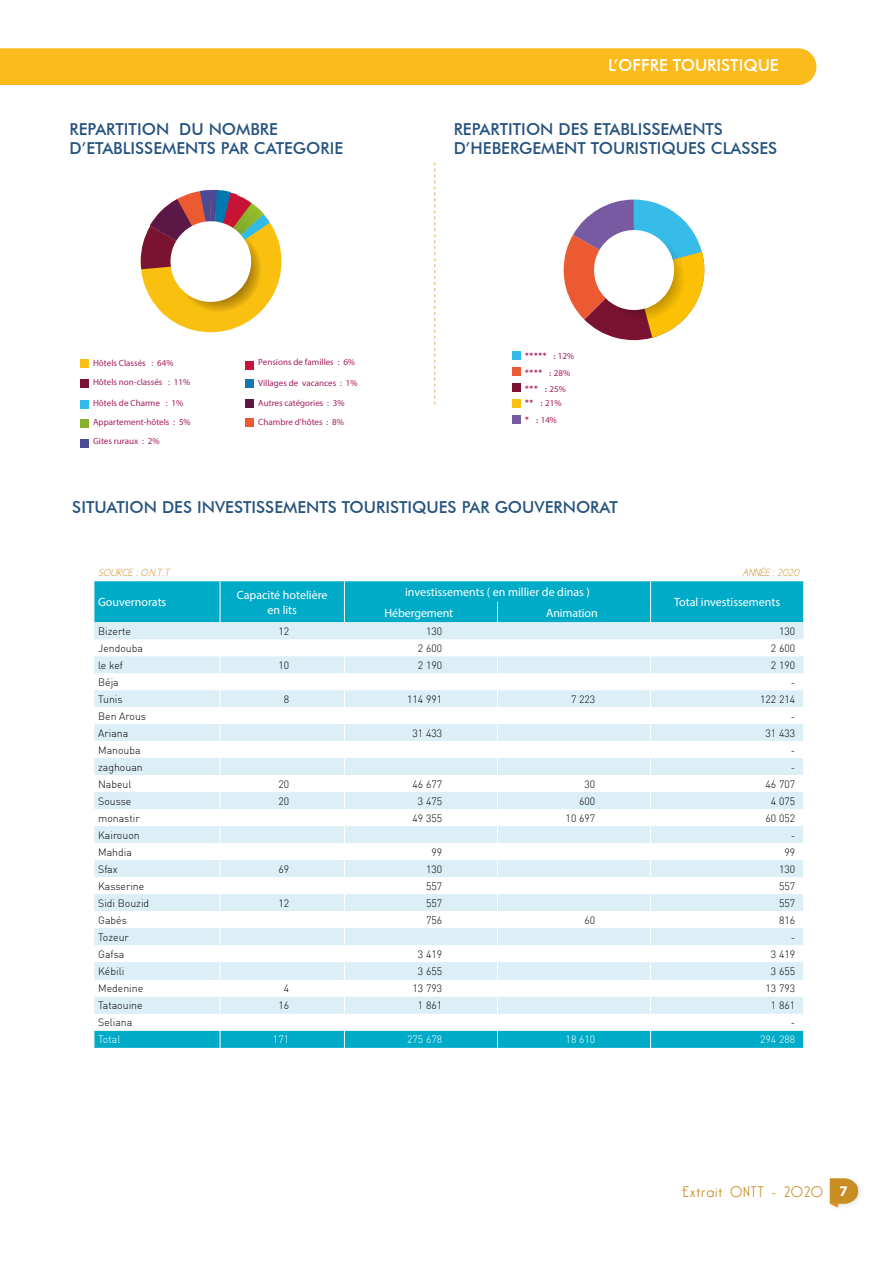
<style>
.page{position:relative;width:893px;height:1263px;background:#fff}
.page>*{position:absolute;margin:0;border:0;box-sizing:border-box;transform-origin:0 0}
.t1{font:500 16.5px/19.8px "Futura BT";color:#26537f}
.t2{font:500 16.5px "Futura BT";color:#fff}
.t3{font:300 15px "Bellerose";letter-spacing:.08em;color:#c98d24}
.t4{font:12px/14.4px "Myriad Pro";color:#fff;text-align:center}
.t5{font:300 10.5px/17px "DIN";color:#000}
.t6{font:300 10.5px "DIN";color:#fff}
.t7{font:italic 10.5px "Cicle Semi";color:#d4a350}
.t8{font:9px/19px "Myriad Pro";color:#a51e5f}
.t9{font:9px "DIN Medium Alternate";color:#a51e5f}
.s1{font-family:"Myriad Pro"}
.s2{font-family:"DIN Medium Alternate"}
.s3{font-family:"Myriad";font-weight:700;font-size:14.85px;color:#fff}
</style>
<div class="page">
<div style="left:827px;top:1176px;width:36px;height:33px;background:#000;opacity:.1"></div>
<svg style="left:830px;top:1178px;width:29px;height:29px"></svg>
<div style="left:0;top:48px;width:816px;height:37px;background:#fbbb1c"></div>
<div style="left:512px;top:367px;width:8px;height:8px;background:#eb5a32"></div>
<div style="left:512px;top:351px;width:8px;height:9px;background:#32bbe9"></div>
<div style="left:512px;top:416px;width:8px;height:8px;background:#775aa3"></div>
<div style="left:512px;top:400px;width:8px;height:8px;background:#fcc115"></div>
<div style="left:245px;top:380px;width:9px;height:8px;background:#1178b0"></div>
<div style="left:80px;top:359px;width:8px;height:8px;background:#fabf18"></div>
<div style="left:80px;top:380px;width:8px;height:8px;background:#7a1332"></div>
<div style="left:80px;top:400px;width:8px;height:9px;background:#32bbe9"></div>
<div style="left:80px;top:420px;width:8px;height:8px;background:#88b02d"></div>
<div style="left:80px;top:439px;width:8px;height:8px;background:#4b4b96"></div>
<div style="left:245px;top:361px;width:9px;height:8px;background:#c91336"></div>
<div style="left:245px;top:400px;width:9px;height:8px;background:#5b1746"></div>
<div style="left:245px;top:418px;width:9px;height:9px;background:#eb5a32"></div>
<div style="left:512px;top:383px;width:8px;height:8px;background:#7a1332"></div>
<svg style="left:434px;top:162px;width:1px;height:243px"></svg>
<svg style="left:94px;top:581px;width:710px;height:467px;fill:#00abc8"></svg>
<svg style="left:94px;top:622px;width:710px;height:392px;fill:#deeff6"></svg>
<svg style="left:94px;top:997px;width:1px;height:17px"></svg>
<svg style="left:803px;top:997px;width:1px;height:17px"></svg>
<svg style="left:94px;top:962px;width:1px;height:18px"></svg>
<svg style="left:803px;top:962px;width:1px;height:18px"></svg>
<svg style="left:94px;top:928px;width:1px;height:17px"></svg>
<svg style="left:803px;top:928px;width:1px;height:17px"></svg>
<svg style="left:94px;top:894px;width:1px;height:17px"></svg>
<svg style="left:803px;top:894px;width:1px;height:17px"></svg>
<svg style="left:94px;top:860px;width:1px;height:17px"></svg>
<svg style="left:803px;top:860px;width:1px;height:17px"></svg>
<svg style="left:803px;top:826px;width:1px;height:17px"></svg>
<svg style="left:94px;top:826px;width:1px;height:17px"></svg>
<svg style="left:94px;top:792px;width:1px;height:17px"></svg>
<svg style="left:803px;top:792px;width:1px;height:17px"></svg>
<svg style="left:94px;top:758px;width:1px;height:17px"></svg>
<svg style="left:803px;top:758px;width:1px;height:17px"></svg>
<svg style="left:94px;top:724px;width:1px;height:17px"></svg>
<svg style="left:803px;top:724px;width:1px;height:17px"></svg>
<svg style="left:94px;top:690px;width:1px;height:17px"></svg>
<svg style="left:803px;top:690px;width:1px;height:17px"></svg>
<svg style="left:94px;top:581px;width:1px;height:41px"></svg>
<svg style="left:220px;top:581px;width:1px;height:41px"></svg>
<svg style="left:344px;top:581px;width:1px;height:41px"></svg>
<svg style="left:803px;top:581px;width:1px;height:41px"></svg>
<svg style="left:497px;top:602px;width:1px;height:20px"></svg>
<svg style="left:650px;top:581px;width:1px;height:41px"></svg>
<svg style="left:94px;top:1031px;width:1px;height:17px"></svg>
<svg style="left:220px;top:639px;width:1px;height:409px"></svg>
<svg style="left:344px;top:639px;width:1px;height:409px"></svg>
<svg style="left:497px;top:639px;width:1px;height:409px"></svg>
<svg style="left:650px;top:639px;width:1px;height:409px"></svg>
<svg style="left:803px;top:1031px;width:1px;height:17px"></svg>
<svg style="left:564px;top:200px;width:140px;height:140px"></svg>
<svg style="left:599px;top:235px;width:85px;height:85px"></svg>
<div style="left:594px;top:230px;width:80px;height:80px;background:#fff;border-radius:50%"></div>
<svg style="left:141px;top:190px;width:140px;height:142px"></svg>
<h1 class="t2" style="left:608px;top:55px;width:172px">L’OFFRE TOURISTIQUE</h1>
<h1 class="t1" style="left:69px;top:119px;width:275px">REPARTITION DU NOMBRE<br>D’ETABLISSEMENTS PAR CATEGORIE</h1>
<h1 class="t1" style="left:454px;top:119px;width:325px">REPARTITION DES ETABLISSEMENTS<br>D’HEBERGEMENT TOURISTIQUES CLASSES</h1>
<p class="t8" style="left:93px;top:353px;width:99px;line-height:19.6px">Hôtels Classés : 64%<br>Hôtels non-classés : 11%</p>
<p class="t8" style="left:93px;top:393px;width:99px">Hôtels de Charme : 1%<br>Appartement-hôtels : 5%<br>Gites ruraux : 2%</p>
<p class="t8" style="left:258px;top:352px;width:98px">Pensions de familles : 6%</p>
<p class="t8" style="left:258px;top:394px;width:88px;line-height:18.3px">Autres catégories : 3%<br>Chambre d’hôtes : 8%</p>
<p class="t8" style="left:258px;top:373px;width:101px">Villages de vacances : 1%</p>
<p class="t9" style="left:525px;top:350px;width:51px">***** : <span class="s1">12%</span></p>
<p class="t9" style="left:525px;top:367px;width:47px">**** : <span class="s1">28%</span></p>
<p class="t9" style="left:525px;top:383px;width:42px">*** : <span class="s1">25%</span></p>
<p class="t9" style="left:525px;top:397px;width:38px">** : <span class="s1">21%</span></p>
<p class="t8" style="left:525px;top:410px;width:34px"><span class="s2">* :</span> 14%</p>
<h1 class="t1" style="left:72px;top:497px;width:547px">SITUATION DES INVESTISSEMENTS TOURISTIQUES PAR GOUVERNORAT</h1>
<p class="t7" style="left:98px;top:567px;width:73px">SOURCE : O.N.T.T</p>
<p class="t7" style="left:742px;top:567px;width:59px">ANNÉE : 2020</p>
<p class="t4" style="left:98px;top:595px;width:70px">Gouvernorats</p>
<p class="t4" style="left:237px;top:588px;width:92px">Capacité hotelière en lits</p>
<p class="t4" style="left:405px;top:585px;width:186px">investissements ( en millier de dinas )</p>
<p class="t4" style="left:674px;top:595px;width:108px">Total investissements</p>
<p class="t4" style="left:385px;top:605px;width:70px">Hébergement</p>
<p class="t4" style="left:546px;top:605px;width:53px">Animation</p>
<p class="t5" style="left:98px;top:622px;width:34px">Bizerte</p>
<p class="t5" style="left:278px;top:622px;width:12px">12</p>
<p class="t5" style="left:426px;top:622px;width:18px">130</p>
<p class="t5" style="left:779px;top:622px;width:18px">130</p>
<p class="t5" style="left:98px;top:639px;width:46px">Jendouba</p>
<p class="t5" style="left:418px;top:639px;width:26px">2 600</p>
<p class="t5" style="left:771px;top:639px;width:26px">2 600</p>
<p class="t5" style="left:98px;top:656px;width:26px">le kef</p>
<p class="t5" style="left:278px;top:656px;width:12px">10</p>
<p class="t5" style="left:418px;top:656px;width:26px">2 190</p>
<p class="t5" style="left:771px;top:656px;width:26px">2 190</p>
<p class="t5" style="left:98px;top:673px;width:22px">Béja</p>
<p class="t5" style="left:791px;top:673px;width:6px">-</p>
<p class="t5" style="left:98px;top:690px;width:26px">Tunis</p>
<p class="t5" style="left:284px;top:690px;width:7px">8</p>
<p class="t5" style="left:407px;top:690px;width:37px">114 991</p>
<p class="t5" style="left:571px;top:690px;width:26px">7 223</p>
<p class="t5" style="left:760px;top:690px;width:37px">122 214</p>
<p class="t5" style="left:98px;top:707px;width:49px">Ben Arous<br>Ariana</p>
<p class="t5" style="left:413px;top:724px;width:31px">31 433</p>
<p class="t5" style="left:765px;top:724px;width:31px">31 433</p>
<p class="t5" style="left:98px;top:741px;width:46px">Manouba zaghouan<br>Nabeul</p>
<p class="t5" style="left:278px;top:775px;width:12px">20</p>
<p class="t5" style="left:413px;top:775px;width:31px">46 677</p>
<p class="t5" style="left:584px;top:775px;width:12px">30</p>
<p class="t5" style="left:765px;top:775px;width:31px">46 707</p>
<p class="t5" style="left:98px;top:792px;width:35px">Sousse</p>
<p class="t5" style="left:278px;top:792px;width:12px">20</p>
<p class="t5" style="left:418px;top:792px;width:26px">3 475</p>
<p class="t5" style="left:579px;top:792px;width:18px">600</p>
<p class="t5" style="left:771px;top:792px;width:26px">4 075</p>
<p class="t5" style="left:98px;top:809px;width:43px">monastir</p>
<p class="t5" style="left:413px;top:809px;width:31px">49 355</p>
<p class="t5" style="left:566px;top:809px;width:31px">10 697</p>
<p class="t5" style="left:765px;top:809px;width:31px">60 052</p>
<p class="t5" style="left:98px;top:826px;width:43px">Kairouon</p>
<p class="t5" style="left:791px;top:826px;width:6px">-</p>
<p class="t5" style="left:98px;top:843px;width:35px">Mahdia</p>
<p class="t5" style="left:431px;top:843px;width:12px">99</p>
<p class="t5" style="left:784px;top:843px;width:12px">99</p>
<p class="t5" style="left:98px;top:860px;width:21px">Sfax</p>
<p class="t5" style="left:278px;top:860px;width:12px">69</p>
<p class="t5" style="left:426px;top:860px;width:18px">130</p>
<p class="t5" style="left:779px;top:860px;width:18px">130</p>
<p class="t5" style="left:98px;top:877px;width:48px">Kasserine</p>
<p class="t5" style="left:426px;top:877px;width:18px">557</p>
<p class="t5" style="left:779px;top:877px;width:18px">557</p>
<p class="t5" style="left:98px;top:894px;width:53px">Sidi Bouzid</p>
<p class="t5" style="left:278px;top:894px;width:12px">12</p>
<p class="t5" style="left:426px;top:894px;width:18px">557</p>
<p class="t5" style="left:779px;top:894px;width:18px">557</p>
<p class="t5" style="left:98px;top:911px;width:30px">Gabés</p>
<p class="t5" style="left:426px;top:911px;width:18px">756</p>
<p class="t5" style="left:584px;top:911px;width:12px">60</p>
<p class="t5" style="left:779px;top:911px;width:18px">816</p>
<p class="t5" style="left:98px;top:928px;width:32px">Tozeur</p>
<p class="t5" style="left:791px;top:928px;width:6px">-</p>
<p class="t5" style="left:98px;top:945px;width:28px">Gafsa</p>
<p class="t5" style="left:418px;top:945px;width:26px">3 419</p>
<p class="t5" style="left:771px;top:945px;width:26px">3 419</p>
<p class="t5" style="left:98px;top:963px;width:28px">Kébili</p>
<p class="t5" style="left:418px;top:963px;width:26px">3 655</p>
<p class="t5" style="left:771px;top:963px;width:26px">3 655</p>
<p class="t5" style="left:98px;top:980px;width:47px">Medenine</p>
<p class="t5" style="left:284px;top:980px;width:7px">4</p>
<p class="t5" style="left:413px;top:980px;width:31px">13 793</p>
<p class="t5" style="left:765px;top:980px;width:31px">13 793</p>
<p class="t5" style="left:98px;top:997px;width:46px">Tataouine</p>
<p class="t5" style="left:278px;top:997px;width:12px">16</p>
<p class="t5" style="left:418px;top:997px;width:26px">1 861</p>
<p class="t5" style="left:771px;top:997px;width:26px">1 861</p>
<p class="t5" style="left:98px;top:1014px;width:36px">Seliana</p>
<p class="t5" style="left:791px;top:1014px;width:6px">-</p>
<p class="t6" style="left:98px;top:1033px;width:24px">Total</p>
<p class="t6" style="left:273px;top:1033px;width:18px">171</p>
<p class="t6" style="left:407px;top:1033px;width:37px">275 678</p>
<p class="t6" style="left:566px;top:1033px;width:31px">18 610</p>
<p class="t6" style="left:760px;top:1033px;width:37px">294 288</p>
<h2 class="t3" style="left:682px;top:1183px;width:167px">Extrait ONTT - 2020 <span class="s3">7</span></h2>
</div>
